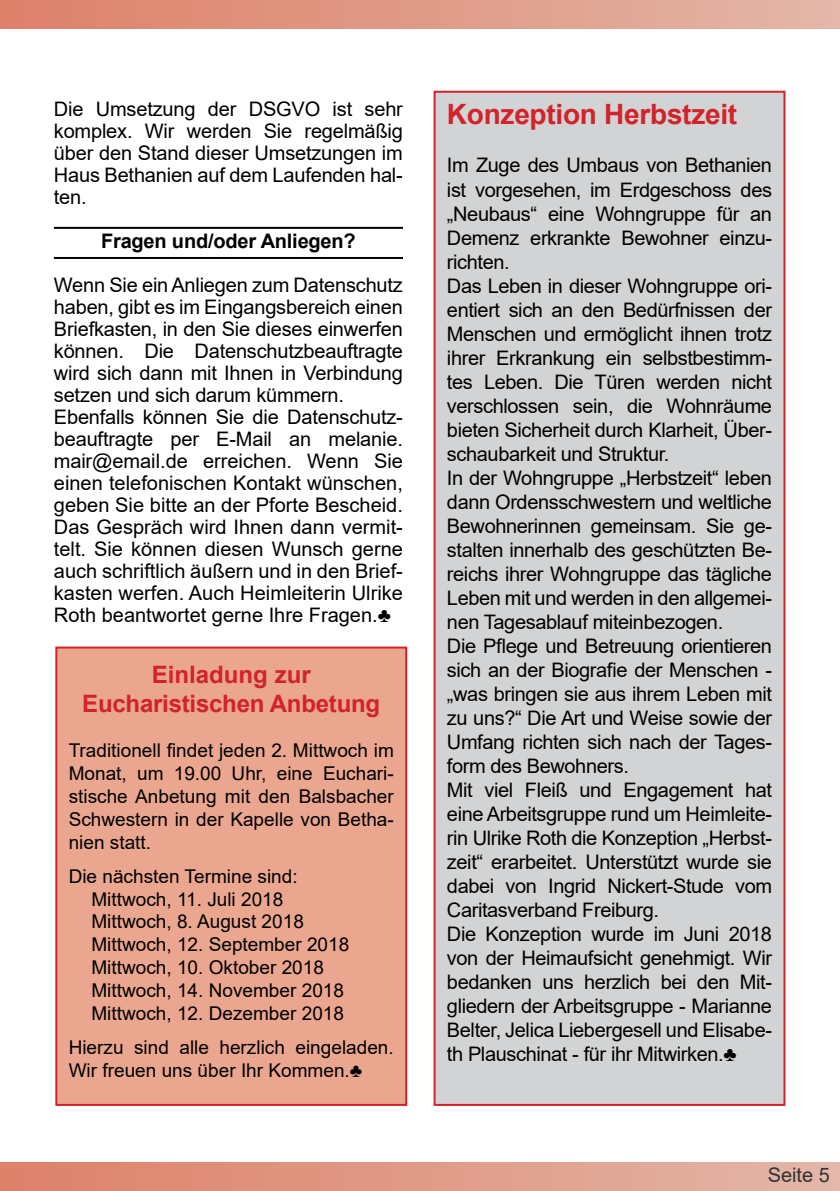
<style>
.page{position:relative;width:840px;height:1191px;background:#fff}
.page>*{position:absolute;margin:0;border:0;box-sizing:border-box;transform-origin:0 0}
.t1{font:700 28px "Arial";letter-spacing:-.01em;color:#d2232a}
.t2{font:700 24px/28.8px "Arial";letter-spacing:-.01em;color:#d2232a;text-align:center}
.t3{font:20px/24px "Arial";letter-spacing:-.02em;color:#000}
.t4{font:700 20px "Arial";letter-spacing:-.01em;color:#000}
.t5{font:20px "Arial";color:#333}
.t6{font:19px/22.8px "Arial";color:#000}
</style>
<div class="page">
<div style="left:0;top:1162px;width:839px;height:28px;background:linear-gradient(to right,#de8069,#e3b6a8)"></div>
<div style="left:0;top:0;width:839px;height:29px;background:linear-gradient(to right,#de8069,#e3b6a8)"></div>
<hr style="left:54px;top:257px;width:349px;height:2px;background:#000">
<hr style="left:54px;top:227px;width:349px;height:2px;background:#000">
<div style="left:434px;top:92px;width:350px;height:1013px;background:#d1d3d4"></div>
<div style="left:433px;top:91px;width:352px;height:1015px;border:2px solid #d2232a"></div>
<div style="left:56px;top:647px;width:350px;height:458px;background:#eaa68f"></div>
<div style="left:55px;top:646px;width:352px;height:460px;border:2px solid #d2232a"></div>
<p class="t3" style="left:54px;top:98px;width:350px;line-height:22px;text-align:justify">Die Umsetzung der DSGVO ist sehr komplex. Wir werden Sie regelmäßig über den Stand dieser Umsetzungen im Haus Bethanien auf dem Laufenden hal&shy;ten.</p>
<p class="t4" style="left:101px;top:227px;width:256px">Fragen und/oder Anliegen?</p>
<p class="t3" style="left:54px;top:274px;width:350px;line-height:22px">Wenn Sie ein Anliegen zum Datenschutz haben, gibt es im Eingangsbereich einen Briefkasten, in den Sie dieses einwerfen können. Die Datenschutzbeauftragte wird sich dann mit Ihnen in Verbindung setzen und sich darum kümmern.<br>Ebenfalls können Sie die Datenschutz&shy;beauftragte per E-Mail an melanie. mair@email.de erreichen. Wenn Sie einen telefonischen Kontakt wünschen, geben Sie bitte an der Pforte Bescheid.<br>Das Gespräch wird Ihnen dann vermit&shy;telt. Sie können diesen Wunsch gerne auch schriftlich äußern und in den Brief&shy;kasten werfen. Auch Heimleiterin Ulrike Roth beantwortet gerne Ihre Fragen.♣</p>
<p class="t2" style="left:82px;top:660px;width:299px">Einladung zur<br>Eucharistischen Anbetung</p>
<p class="t6" style="left:69px;top:739px;width:326px;text-align:justify">Traditionell findet jeden 2. Mittwoch im Monat, um 19.00 Uhr, eine Euchari&shy;stische Anbetung mit den Balsbacher Schwestern in der Kapelle von Betha&shy;nien statt.</p>
<p class="t6" style="left:91px;top:864px;width:259px;text-indent:-23px">Die nächsten Termine sind:<br>Mittwoch, 11. Juli 2018<br>Mittwoch, 8. August 2018<br>Mittwoch, 12. September 2018<br>Mittwoch, 10. Oktober 2018<br>Mittwoch, 14. November 2018<br>Mittwoch, 12. Dezember 2018</p>
<p class="t6" style="left:69px;top:1035px;width:326px">Hierzu sind alle herzlich eingeladen.<br>Wir freuen uns über Ihr Kommen.♣</p>
<h1 class="t1" style="left:446px;top:95px;width:291px">Konzeption Herbstzeit</h1>
<p class="t3" style="left:446px;top:153px;width:326px">Im Zuge des Umbaus von Bethanien ist vorgesehen, im Erdgeschoss des „Neubaus“ eine Wohngruppe für an Demenz erkrankte Bewohner einzu&shy;richten.<br>Das Leben in dieser Wohngruppe ori&shy;entiert sich an den Bedürfnissen der Menschen und ermöglicht ihnen trotz ihrer Erkrankung ein selbstbestimm&shy;tes Leben. Die Türen werden nicht verschlossen sein, die Wohnräume bieten Sicherheit durch Klarheit, Über&shy;schaubarkeit und Struktur.<br>In der Wohngruppe „Herbstzeit“ leben dann Ordensschwestern und weltliche Bewohnerinnen gemeinsam. Sie ge&shy;stalten innerhalb des geschützten Be&shy;reichs ihrer Wohngruppe das tägliche Leben mit und werden in den allgemei&shy;nen Tagesablauf miteinbezogen.<br>Die Pflege und Betreuung orientieren sich an der Biografie der Menschen - „was bringen sie aus ihrem Leben mit zu uns?“ Die Art und Weise sowie der Umfang richten sich nach der Tages&shy;form des Bewohners.<br>Mit viel Fleiß und Engagement hat eine Arbeitsgruppe rund um Heimleite&shy;rin Ulrike Roth die Konzeption „Herbst&shy;zeit“ erarbeitet. Unterstützt wurde sie dabei von Ingrid Nickert-Stude vom Caritasverband Freiburg.<br>Die Konzeption wurde im Juni 2018 von der Heimaufsicht genehmigt. Wir bedanken uns herzlich bei den Mit&shy;gliedern der Arbeitsgruppe - Marianne Belter, Jelica Liebergesell und Elisabe&shy;th Plauschinat - für ihr Mitwirken.♣</p>
<p class="t5" style="left:767px;top:1161px;width:64px">Seite 5</p>
</div>
